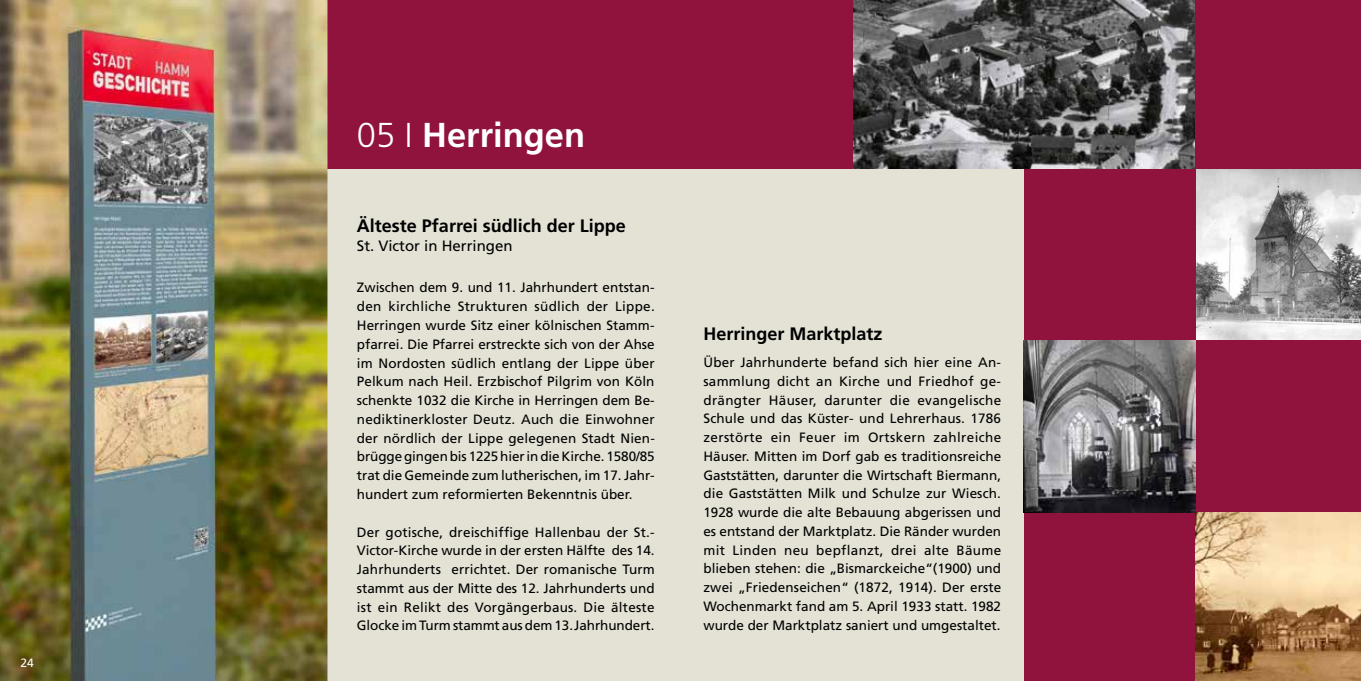
<style>
.page{position:relative;width:1361px;height:681px;background:#fff}
.page>*{position:absolute;margin:0;border:0;box-sizing:border-box;transform-origin:0 0}
.t1{font:700 34.5px "Frutiger";color:#fff}
.t2{font:700 18px "Frutiger";color:#000}
.t3{font:15px "Frutiger";color:#000}
.t4{font:13.5px/18.8px "Frutiger";color:#000;text-align:justify}
.t5{font:12px "Frutiger";color:#fff}
.s1{font-weight:300}
</style>
<div class="page">
<img style="left:1195px;top:169px;width:166px;height:171px">
<div style="left:681px;top:0;width:365px;height:680px;background:#e3e2d5"></div>
<img style="left:852px;top:0;width:343px;height:169px">
<div style="left:315px;top:0;width:365px;height:680px;background:#e3e2d5"></div>
<div style="left:0;top:0;width:852px;height:169px;background:#90133d"></div>
<img style="left:0;top:0;width:327px;height:680px">
<div style="left:1024px;top:512px;width:171px;height:168px;background:#90133d"></div>
<img style="left:1195px;top:512px;width:166px;height:168px">
<div style="left:1195px;top:0;width:166px;height:169px;background:#90133d"></div>
<div style="left:1195px;top:340px;width:166px;height:172px;background:#90133d"></div>
<div style="left:1024px;top:169px;width:171px;height:171px;background:#90133d"></div>
<img style="left:1024px;top:340px;width:171px;height:172px">
<p class="t5" style="left:21px;top:655px;width:15px">24</p>
<h1 class="t1" style="left:357px;top:115px;width:230px"><span class="s1">05 I</span> Herringen</h1>
<h2 class="t2" style="left:357px;top:215px;width:270px">Älteste Pfarrei südlich der Lippe</h2>
<p class="t3" style="left:357px;top:237px;width:157px">St. Victor in Herringen</p>
<p class="t4" style="left:357px;top:278px;width:299px">Zwischen dem 9. und 11. Jahrhundert entstan&shy;den kirchliche Strukturen südlich der Lippe.<br>Herringen wurde Sitz einer kölnischen Stamm&shy;pfarrei. Die Pfarrei erstreckte sich von der Ahse im Nordosten südlich entlang der Lippe über Pelkum nach Heil. Erzbischof Pilgrim von Köln schenkte 1032 die Kirche in Herringen dem Be&shy;nediktinerkloster Deutz. Auch die Einwohner der nördlich der Lippe gelegenen Stadt Nien&shy;brügge gingen bis 1225 hier in die Kirche. 1580/85 trat die Gemeinde zum lutherischen, im 17. Jahr&shy;hundert zum reformierten Bekenntnis über.</p>
<p class="t4" style="left:357px;top:522px;width:299px">Der gotische, dreischiffige Hallenbau der St.- Victor-Kirche wurde in der ersten Hälfte des 14.<br>Jahrhunderts errichtet. Der romanische Turm stammt aus der Mitte des 12. Jahrhunderts und ist ein Relikt des Vorgängerbaus. Die älteste Glocke im Turm stammt aus dem 13. Jahrhundert.</p>
<h2 class="t2" style="left:703px;top:323px;width:181px">Herringer Marktplatz</h2>
<p class="t4" style="left:703px;top:352px;width:299px">Über Jahrhunderte befand sich hier eine An&shy;sammlung dicht an Kirche und Friedhof ge&shy;drängter Häuser, darunter die evangelische Schule und das Küster- und Lehrerhaus. 1786 zerstörte ein Feuer im Ortskern zahlreiche Häuser. Mitten im Dorf gab es traditionsreiche Gaststätten, darunter die Wirtschaft Biermann, die Gaststätten Milk und Schulze zur Wiesch.<br>1928 wurde die alte Bebauung abgerissen und es entstand der Marktplatz. Die Ränder wurden mit Linden neu bepflanzt, drei alte Bäume blieben stehen: die „Bismarckeiche“(1900) und zwei „Friedenseichen“ (1872, 1914). Der erste Wochenmarkt fand am 5. April 1933 statt. 1982 wurde der Marktplatz saniert und umgestaltet.</p>
</div>
